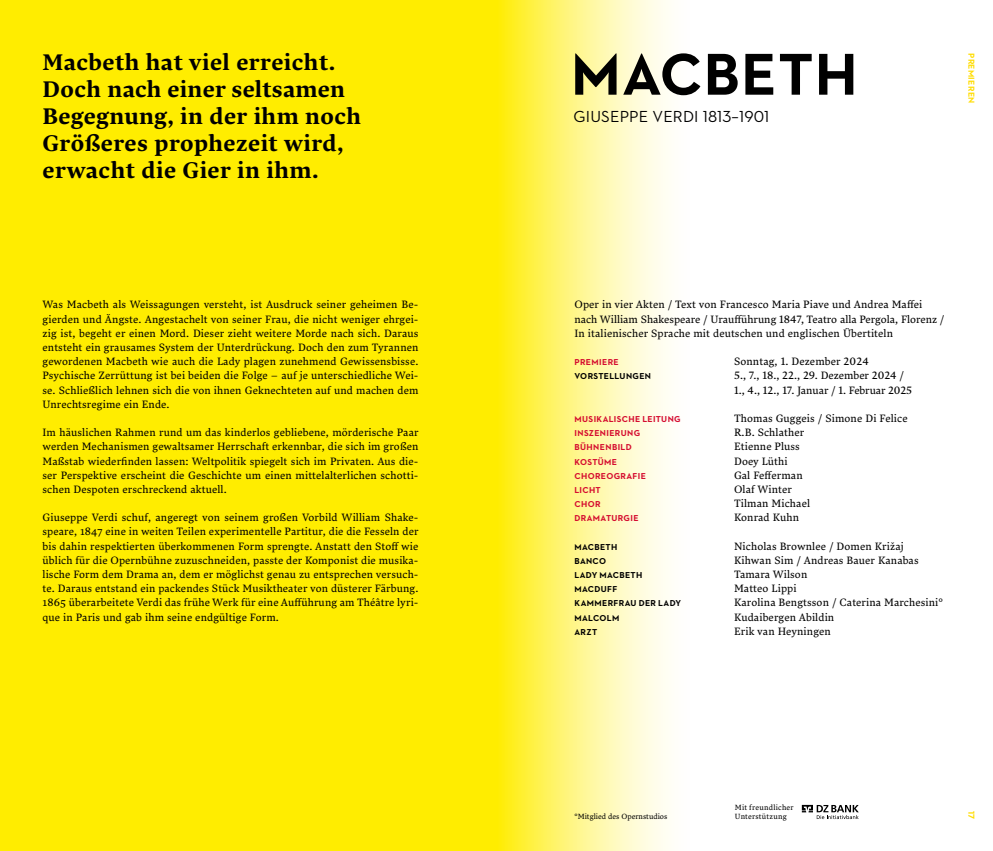
<style>
.page{position:relative;width:993px;height:851px;background:#fff}
.page>*{position:absolute;margin:0;border:0;box-sizing:border-box;transform-origin:0 0}
.t1{font:700 60px "Neutraface 2 Text";letter-spacing:.02em;color:#000}
.t2{font:22.5px/27px "Lava Std Bld";letter-spacing:.02em;color:#000}
.t3{font:16.25px "Neutraface 2 Text";letter-spacing:.01em;color:#000}
.t4{font:10.62px/14.1px "Lava Std";letter-spacing:.01em;color:#000;text-align:justify}
.t5{font:700 8.75px "Neutraface 2 Text";letter-spacing:.04em;color:#d50c2f}
.t6{font:700 8.75px "Neutraface 2 Text";letter-spacing:.035em;color:#000}
.t7{font:700 8.75px "Neutraface 2 Text";letter-spacing:.04em;color:#fd0}
.t8{font:7.5px "Lava Std";letter-spacing:.015em;color:#000}
</style>
<div class="page">
<div style="left:0;top:0;width:496px;height:850px;background:#ffed00"></div>
<svg style="left:496px;top:0;width:173px;height:850px"></svg>
<svg style="left:801px;top:804px;width:57px;height:15px"></svg>
<h2 class="t2" style="left:43px;top:48px;width:320px">Macbeth hat viel erreicht.<br>Doch nach einer seltsamen<br>Begegnung, in der ihm noch<br>Größeres prophezeit wird, erwacht die Gier in ihm.</h2>
<p class="t4" style="left:43px;top:297px;width:377px">Was Macbeth als Weissagungen versteht, ist Ausdruck seiner geheimen Be&shy;gierden und Ängste. Angestachelt von seiner Frau, die nicht weniger ehrgei&shy;zig ist, begeht er einen Mord. Dieser zieht weitere Morde nach sich. Daraus entsteht ein grausames System der Unterdrückung. Doch den zum Tyrannen gewordenen Macbeth wie auch die Lady plagen zunehmend Gewissensbisse.<br>Psychische Zerrüttung ist bei beiden die Folge – auf je unterschiedliche Wei&shy;se. Schließlich lehnen sich die von ihnen Geknechteten auf und machen dem Unrechtsregime ein Ende.</p>
<p class="t4" style="left:43px;top:425px;width:377px">Im häuslichen Rahmen rund um das kinderlos gebliebene, mörderische Paar werden Mechanismen gewaltsamer Herrschaft erkennbar, die sich im großen Maßstab wiederfinden lassen: Weltpolitik spiegelt sich im Privaten. Aus die&shy;ser Perspektive erscheint die Geschichte um einen mittelalterlichen schotti&shy;schen Despoten erschreckend aktuell.</p>
<p class="t4" style="left:43px;top:510px;width:377px">Giuseppe Verdi schuf, angeregt von seinem großen Vorbild William Shake&shy;speare, 1847 eine in weiten Teilen experimentelle Partitur, die die Fesseln der bis dahin respektierten überkommenen Form sprengte. Anstatt den Stoff wie üblich für die Opernbühne zuzuschneiden, passte der Komponist die musika&shy;lische Form dem Drama an, dem er möglichst genau zu entsprechen versuch&shy;te. Daraus entstand ein packendes Stück Musiktheater von düsterer Färbung.<br>1865 überarbeitete Verdi das frühe Werk für eine Aufführung am Théâtre lyri&shy;que in Paris und gab ihm seine endgültige Form.</p>
<h1 class="t1" style="left:570px;top:36px;width:288px">MACBETH</h1>
<h3 class="t3" style="left:573px;top:106px;width:197px">GIUSEPPE VERDI 1813–1901</h3>
<p class="t7" style="left:976px;top:53px;width:52px;rotate:90deg">PREMIEREN</p>
<p class="t4" style="left:574px;top:297px;width:371px;text-align:left">Oper in vier Akten / Text von Francesco Maria Piave und Andrea Maffei nach William Shakespeare / Uraufführung 1847, Teatro alla Pergola, Florenz /<br>In italienischer Sprache mit deutschen und englischen Übertiteln</p>
<p class="t5" style="left:574px;top:356px;width:46px">PREMIERE</p>
<p class="t4" style="left:733px;top:354px;width:136px">Sonntag, 1. Dezember 2024</p>
<p class="t6" style="left:574px;top:371px;width:78px">VORSTELLUNGEN</p>
<p class="t4" style="left:733px;top:368px;width:179px">5., 7., 18., 22., 29. Dezember 2024 /<br>1., 4., 12., 17. Januar / 1. Februar 2025</p>
<p class="t5" style="left:574px;top:413px;width:108px">MUSIKALISCHE LEITUNG</p>
<p class="t4" style="left:733px;top:411px;width:175px">Thomas Guggeis / Simone Di Felice</p>
<p class="t5" style="left:574px;top:427px;width:67px">INSZENIERUNG</p>
<p class="t4" style="left:733px;top:425px;width:72px">R.B. Schlather</p>
<p class="t5" style="left:574px;top:441px;width:59px">BÜHNENBILD</p>
<p class="t4" style="left:733px;top:439px;width:67px">Etienne Pluss</p>
<p class="t5" style="left:574px;top:456px;width:44px">KOSTÜME</p>
<p class="t4" style="left:733px;top:453px;width:55px">Doey Lüthi</p>
<p class="t5" style="left:574px;top:470px;width:73px">CHOREOGRAFIE</p>
<p class="t4" style="left:733px;top:467px;width:70px">Gal Fefferman</p>
<p class="t5" style="left:574px;top:484px;width:28px">LICHT</p>
<p class="t4" style="left:733px;top:481px;width:59px">Olaf Winter</p>
<p class="t5" style="left:574px;top:498px;width:28px">CHOR</p>
<p class="t4" style="left:733px;top:496px;width:77px">Tilman Michael</p>
<p class="t5" style="left:574px;top:512px;width:66px">DRAMATURGIE</p>
<p class="t4" style="left:733px;top:510px;width:66px">Konrad Kuhn</p>
<p class="t6" style="left:574px;top:541px;width:44px">MACBETH</p>
<p class="t4" style="left:733px;top:538px;width:171px">Nicholas Brownlee / Domen Križaj</p>
<p class="t6" style="left:574px;top:555px;width:33px">BANCO</p>
<p class="t4" style="left:733px;top:552px;width:186px">Kihwan Sim / Andreas Bauer Kanabas</p>
<p class="t6" style="left:574px;top:569px;width:69px">LADY MACBETH</p>
<p class="t4" style="left:733px;top:566px;width:75px">Tamara Wilson</p>
<p class="t6" style="left:574px;top:583px;width:44px">MACDUFF</p>
<p class="t4" style="left:733px;top:581px;width:64px">Matteo Lippi</p>
<p class="t6" style="left:574px;top:597px;width:108px">KAMMERFRAU DER LADY</p>
<p class="t4" style="left:733px;top:595px;width:210px">Karolina Bengtsson / Caterina Marchesini°</p>
<p class="t6" style="left:574px;top:612px;width:46px">MALCOLM</p>
<p class="t4" style="left:733px;top:609px;width:102px">Kudaibergen Abildin</p>
<p class="t6" style="left:574px;top:626px;width:24px">ARZT</p>
<p class="t4" style="left:733px;top:623px;width:98px">Erik van Heyningen</p>
<p class="t8" style="left:734px;top:802px;width:60px">Mit freundlicher</p>
<p class="t8" style="left:574px;top:811px;width:94px">°Mitglied des Opernstudios</p>
<p class="t8" style="left:734px;top:811px;width:53px">Unterstützung</p>
<p class="t7" style="left:976px;top:810px;width:10px;rotate:90deg">17</p>
</div>
